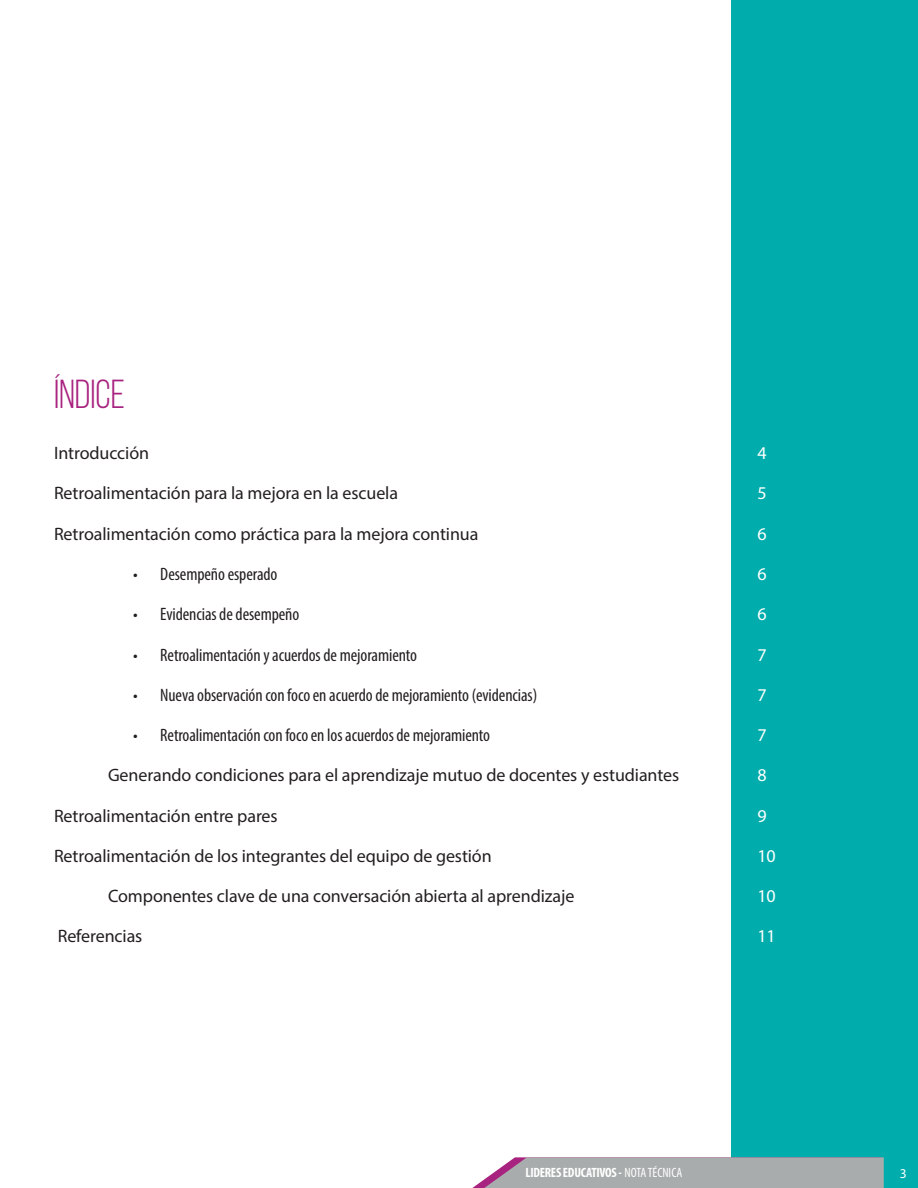
<style>
.page{position:relative;width:918px;height:1188px;background:#fff}
.page>*{position:absolute;margin:0;border:0;box-sizing:border-box;transform-origin:0 0}
.t1{font:40.5px "Bebas Neue";color:#a8237f}
.t2{font:18px "Myriad Pro";letter-spacing:-.005em;color:#231f20}
.t3{font:condensed 18px "Myriad Pro";letter-spacing:-.005em;color:#231f20}
.t4{font:18px "Myriad Pro";color:#fff}
.t5{font:700 condensed 13.5px "Myriad Pro";letter-spacing:-.02em;color:#fff}
.t6{font:13.5px "Myriad Pro";color:#fff}
.s1{font-weight:400}
</style>
<div class="page">
<div style="left:732px;top:0;width:186px;height:1188px;background:#00adac"></div>
<svg style="left:472px;top:1157px;width:412px;height:31px;background:#adabaf"></svg>
<h1 class="t1" style="left:54px;top:373px;width:72px">ÍNDICE</h1>
<p class="t2" style="left:54px;top:442px;width:97px">Introducción</p>
<p class="t2" style="left:54px;top:482px;width:346px">Retroalimentación para la mejora en la escuela</p>
<p class="t2" style="left:54px;top:523px;width:426px">Retroalimentación como práctica para la mejora continua</p>
<p class="t3" style="left:133px;top:563px;width:146px">• Desempeño esperado</p>
<p class="t3" style="left:133px;top:603px;width:168px">• Evidencias de desempeño</p>
<p class="t3" style="left:133px;top:644px;width:285px">• Retroalimentación y acuerdos de mejoramiento</p>
<p class="t3" style="left:133px;top:684px;width:405px">• Nueva observación con foco en acuerdo de mejoramiento (evidencias)</p>
<p class="t3" style="left:133px;top:724px;width:358px">• Retroalimentación con foco en los acuerdos de mejoramiento</p>
<p class="t2" style="left:108px;top:764px;width:573px">Generando condiciones para el aprendizaje mutuo de docentes y estudiantes</p>
<p class="t2" style="left:54px;top:804px;width:225px">Retroalimentación entre pares</p>
<p class="t2" style="left:54px;top:845px;width:439px">Retroalimentación de los integrantes del equipo de gestión</p>
<p class="t2" style="left:108px;top:885px;width:468px">Componentes clave de una conversación abierta al aprendizaje</p>
<p class="t2" style="left:58px;top:925px;width:86px">Referencias</p>
<p class="t4" style="left:757px;top:442px;width:11px">4</p>
<p class="t4" style="left:757px;top:482px;width:11px">5</p>
<p class="t4" style="left:757px;top:523px;width:11px">6</p>
<p class="t4" style="left:757px;top:563px;width:11px">6</p>
<p class="t4" style="left:757px;top:603px;width:11px">6</p>
<p class="t4" style="left:757px;top:643px;width:11px">7</p>
<p class="t4" style="left:757px;top:684px;width:11px">7</p>
<p class="t4" style="left:757px;top:724px;width:11px">7</p>
<p class="t4" style="left:757px;top:764px;width:11px">8</p>
<p class="t4" style="left:757px;top:804px;width:11px">9</p>
<p class="t4" style="left:757px;top:845px;width:20px">10</p>
<p class="t4" style="left:757px;top:885px;width:20px">10</p>
<p class="t4" style="left:757px;top:925px;width:20px">11</p>
<p class="t5" style="left:526px;top:1164px;width:158px">LIDERES EDUCATIVOS - <span class="s1">NOTA TÉCNICA</span></p>
<p class="t6" style="left:900px;top:1165px;width:8px">3</p>
</div>
